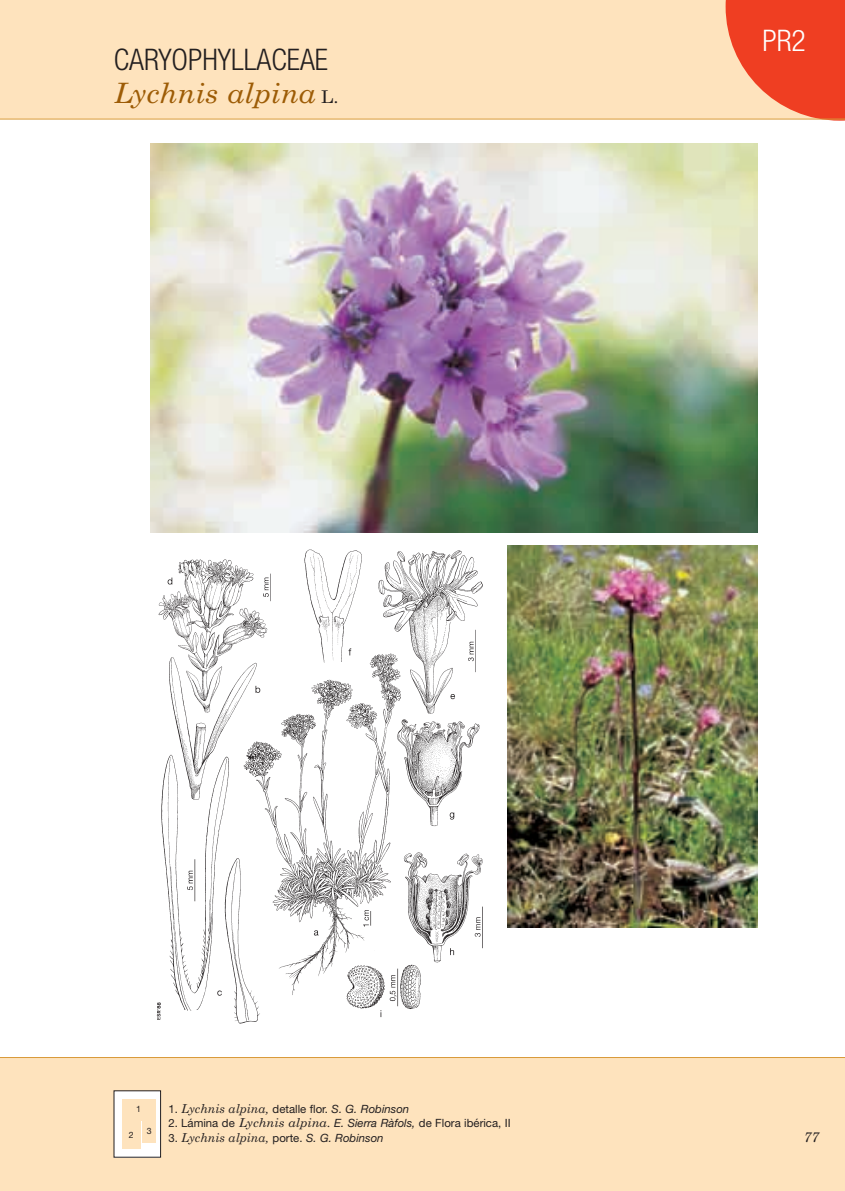
<style>
.page{position:relative;width:845px;height:1191px;background:#fff}
.page>*{position:absolute;margin:0;border:0;box-sizing:border-box;transform-origin:0 0}
.t1{font:300 condensed 29.75px "Helvetica Neue";color:#231f20}
.t2{font:300 condensed 29.75px "Helvetica Neue";color:#fff}
.t3{font:italic 28px "Century Schoolbook";color:#9d5c06;scale:1.05 1}
.t4{font:italic 14px "Century Schoolbook";color:#231f20}
.t5{font:italic 12.25px "Century Schoolbook";color:#231f20}
.t6{font:11.38px "Helvetica Neue";color:#231f20}
.t7{font:8.75px "Helvetica Neue";color:#231f20}
.s1{font-style:normal;font-size:17.5px;color:#231f20}
.s2{font-family:"Century Schoolbook";font-style:italic;font-size:12.25px}
.s3{font-style:italic}
.s4{font-family:"Helvetica Neue";font-style:normal;font-size:11.38px}
.s5{font-family:"Helvetica Neue";font-size:11.38px}
</style>
<div class="page">
<img style="left:0;top:0;width:844px;height:1191px">
<h1 class="t1" style="left:114px;top:49px;width:216px">CARYOPHYLLACEAE</h1>
<h2 class="t3" style="left:114px;top:83px;width:215px">Lychnis alpina <span class="s1">L.</span></h2>
<h1 class="t2" style="left:762px;top:30px;width:45px">PR2</h1>
<p class="t7" style="left:136px;top:1105px;width:6px">1</p>
<p class="t7" style="left:129px;top:1131px;width:6px">2</p>
<p class="t7" style="left:147px;top:1128px;width:6px">3</p>
<p class="t6" style="left:168px;top:1104px;width:242px">1. <span class="s2">Lychnis alpina,</span> detalle flor. <span class="s3">S. G. Robinson</span></p>
<p class="t6" style="left:168px;top:1119px;width:344px">2. Lámina de <span class="s2">Lychnis alpina.</span> <span class="s3">E. Sierra Ràfols,</span> de Flora ibérica, II</p>
<p class="t5" style="left:168px;top:1133px;width:217px"><span class="s4">3.</span> Lychnis alpina, <span class="s4">porte.</span> <span class="s5">S. G. Robinson</span></p>
<p class="t4" style="left:802px;top:1131px;width:17px">77</p>
</div>
